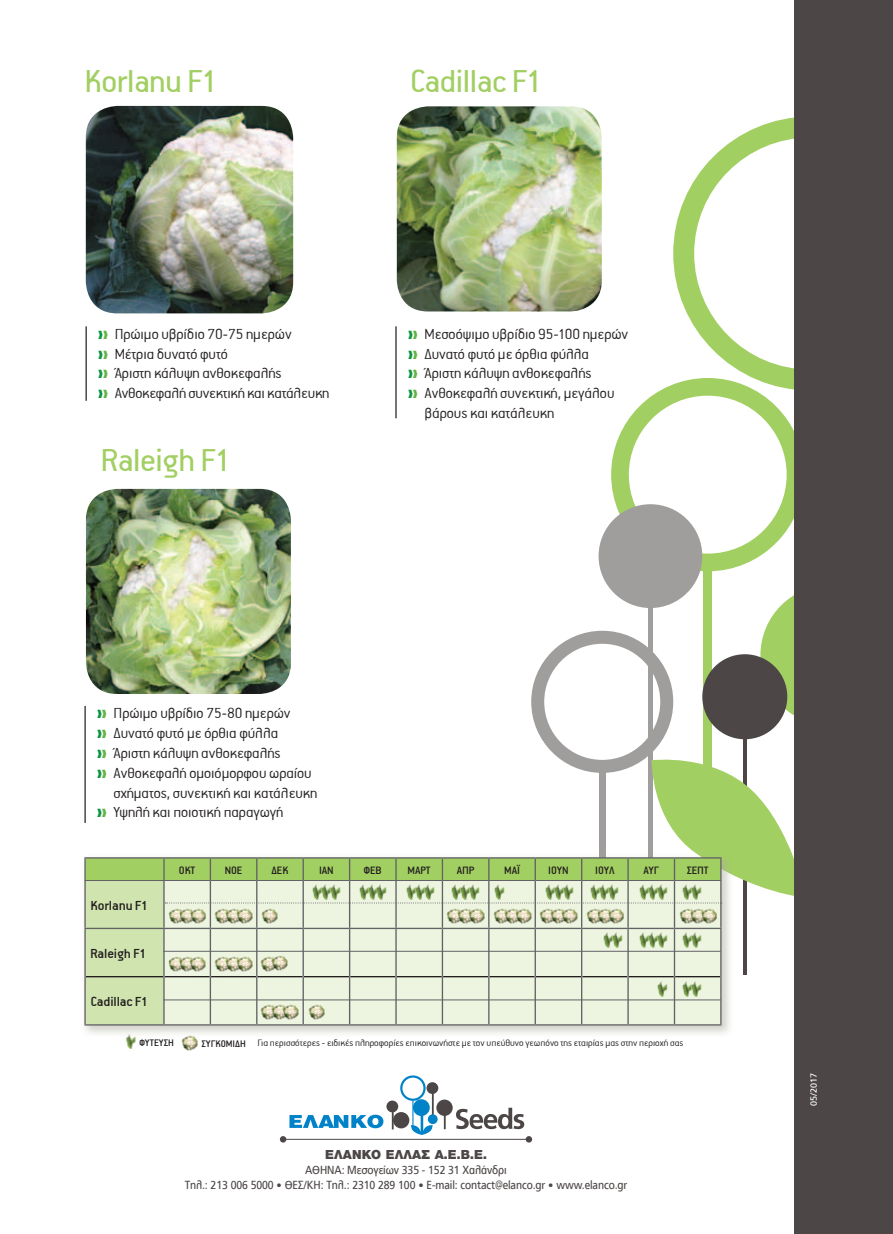
<style>
.page{position:relative;width:893px;height:1234px;background:#fff}
.page>*{position:absolute;margin:0;border:0;box-sizing:border-box;transform-origin:0 0}
.t1{font:36px "PF Premier Text";letter-spacing:-.01em;color:#a2cf62}
.t2{font:300 16.5px/19.8px "PF Premier Text";letter-spacing:-.005em;color:#231f20}
.t3{font:500 14.85px "PF Premier Text";letter-spacing:-.005em;color:#231f20}
.t4{font:900 13.5px "Helvetica Neue Greek 95";letter-spacing:.01em;color:#4c4746}
.t5{font:500 12.15px "PF Premier Text";letter-spacing:-.005em;color:#231f20}
.t6{font:11.7px/15px "PF Catalog";letter-spacing:-.01em;color:#4c4746;text-align:center;scale:.9 1}
.t7{font:500 10.8px "PF Premier Text";color:#231f20}
.t8{font:300 10.5px "PF Premier Text";color:#231f20}
.t9{font:9px "PF Catalog";color:#fff}
.s1{color:#0d9644}
.s2{color:#63b445}
.s3{font-weight:500;font-size:10.8px}
.s4{font-size:10.5px}
</style>
<div class="page">
<svg style="left:611px;top:384px;width:183px;height:187px"></svg>
<div style="left:703px;top:570px;width:9px;height:416px;background:#a2cf62"></div>
<svg style="left:673px;top:117px;width:121px;height:273px"></svg>
<div style="left:599px;top:504px;width:103px;height:104px;background:#a09d9d;border-radius:50%"></div>
<div style="left:794px;top:0;width:99px;height:1233px;background:#4c4746"></div>
<hr style="left:85px;top:326px;width:2px;height:75px;background:#4c4746">
<img style="left:86px;top:106px;width:207px;height:207px">
<hr style="left:84px;top:705px;width:2px;height:117px;background:#4c4746">
<img style="left:86px;top:489px;width:205px;height:95px">
<hr style="left:395px;top:326px;width:2px;height:92px;background:#4c4746">
<img style="left:397px;top:106px;width:205px;height:205px">
<div style="left:81px;top:853px;width:653px;height:184px;background:#aeae9c;opacity:.53"></div>
<hr style="left:84px;top:927px;width:80px;height:1px;background:#636366">
<hr style="left:84px;top:880px;width:2px;height:47px;background:#636366">
<hr style="left:84px;top:928px;width:2px;height:48px;background:#636366">
<hr style="left:84px;top:976px;width:2px;height:47px;background:#636366">
<hr style="left:84px;top:1023px;width:80px;height:2px;background:#636366">
<hr style="left:164px;top:1023px;width:46px;height:2px;background:#636366">
<hr style="left:210px;top:1023px;width:47px;height:2px;background:#636366">
<hr style="left:257px;top:1023px;width:46px;height:2px;background:#636366">
<hr style="left:303px;top:1023px;width:47px;height:2px;background:#636366">
<hr style="left:350px;top:1023px;width:46px;height:2px;background:#636366">
<hr style="left:396px;top:1023px;width:46px;height:2px;background:#636366">
<hr style="left:442px;top:1023px;width:47px;height:2px;background:#636366">
<hr style="left:489px;top:1023px;width:46px;height:2px;background:#636366">
<hr style="left:535px;top:1023px;width:47px;height:2px;background:#636366">
<hr style="left:582px;top:1023px;width:46px;height:2px;background:#636366">
<hr style="left:628px;top:1023px;width:46px;height:2px;background:#636366">
<hr style="left:674px;top:1023px;width:48px;height:2px;background:#636366">
<hr style="left:84px;top:857px;width:80px;height:1px;background:#636366">
<hr style="left:84px;top:858px;width:2px;height:22px;background:#636366">
<svg style="left:85px;top:584px;width:709px;height:440px"></svg>
<hr style="left:163px;top:950px;width:558px;height:1px;background:#636366">
<hr style="left:163px;top:999px;width:558px;height:1px;background:#636366">
<img style="left:309px;top:882px;width:35px;height:18px">
<img style="left:318px;top:882px;width:18px;height:18px">
<img style="left:600px;top:931px;width:9px;height:17px">
<img style="left:609px;top:931px;width:17px;height:17px">
<img style="left:679px;top:931px;width:9px;height:17px">
<img style="left:688px;top:931px;width:17px;height:17px">
<img style="left:679px;top:979px;width:9px;height:18px">
<img style="left:688px;top:979px;width:17px;height:18px">
<img style="left:636px;top:931px;width:35px;height:17px">
<img style="left:645px;top:931px;width:17px;height:17px">
<img style="left:654px;top:979px;width:17px;height:18px">
<img style="left:356px;top:882px;width:35px;height:18px">
<img style="left:365px;top:882px;width:17px;height:18px">
<img style="left:403px;top:882px;width:35px;height:18px">
<img style="left:412px;top:882px;width:17px;height:18px">
<img style="left:448px;top:882px;width:35px;height:18px">
<img style="left:457px;top:882px;width:17px;height:18px">
<img style="left:542px;top:882px;width:35px;height:18px">
<img style="left:551px;top:882px;width:17px;height:18px">
<img style="left:587px;top:882px;width:35px;height:18px">
<img style="left:596px;top:882px;width:18px;height:18px">
<img style="left:636px;top:882px;width:35px;height:18px">
<img style="left:645px;top:882px;width:17px;height:18px">
<img style="left:679px;top:882px;width:9px;height:18px">
<img style="left:688px;top:882px;width:17px;height:18px">
<img style="left:491px;top:882px;width:17px;height:18px">
<img style="left:123px;top:1032px;width:17px;height:17px">
<img style="left:178px;top:1030px;width:22px;height:21px">
<svg style="left:456px;top:1107px;width:68px;height:21px"></svg>
<svg style="left:436px;top:1099px;width:17px;height:16px"></svg>
<svg style="left:289px;top:1075px;width:161px;height:59px"></svg>
<hr style="left:283px;top:1138px;width:246px;height:1px;background:#4c4746">
<svg style="left:526px;top:1135px;width:6px;height:7px"></svg>
<svg style="left:280px;top:1135px;width:6px;height:7px"></svg>
<img style="left:269px;top:950px;width:21px;height:25px">
<h1 class="t1" style="left:84px;top:63px;width:133px">Korlanu F1</h1>
<h1 class="t1" style="left:410px;top:63px;width:133px">Cadillac F1</h1>
<p class="t2" style="left:98px;top:324px;width:233px"><span class="s1">❱</span><span class="s2">❱</span> Πρώιμο υβρίδιο 70-75 ημερών<br><span class="s1">❱</span><span class="s2">❱</span> Μέτρια δυνατό φυτό<br><span class="s1">❱</span><span class="s2">❱</span> Άριστη κάλυψη ανθοκεφαλής<br><span class="s1">❱</span><span class="s2">❱</span> Ανθοκεφαλή συνεκτική και κατάλευκη</p>
<h1 class="t1" style="left:101px;top:442px;width:130px">Raleigh F1</h1>
<p class="t2" style="left:408px;top:324px;width:222px"><span class="s1">❱</span><span class="s2">❱</span> Μεσοόψιμο υβρίδιο 95-100 ημερών</p>
<p class="t2" style="left:408px;top:343px;width:183px"><span class="s1">❱</span><span class="s2">❱</span> Δυνατό φυτό με όρθια φύλλα</p>
<p class="t2" style="left:408px;top:363px;width:185px"><span class="s1">❱</span><span class="s2">❱</span> Άριστη κάλυψη ανθοκεφαλής</p>
<p class="t2" style="left:408px;top:383px;width:208px"><span class="s1">❱</span><span class="s2">❱</span> Ανθοκεφαλή συνεκτική, μεγάλου</p>
<p class="t2" style="left:424px;top:403px;width:131px">βάρους και κατάλευκη</p>
<p class="t2" style="left:97px;top:703px;width:195px"><span class="s1">❱</span><span class="s2">❱</span> Πρώιμο υβρίδιο 75-80 ημερών</p>
<p class="t2" style="left:97px;top:723px;width:183px"><span class="s1">❱</span><span class="s2">❱</span> Δυνατό φυτό με όρθια φύλλα</p>
<p class="t2" style="left:97px;top:742px;width:185px"><span class="s1">❱</span><span class="s2">❱</span> Άριστη κάλυψη ανθοκεφαλής</p>
<p class="t2" style="left:97px;top:762px;width:216px"><span class="s1">❱</span><span class="s2">❱</span> Ανθοκεφαλή ομοιόμορφου ωραίου</p>
<p class="t2" style="left:114px;top:782px;width:205px">σχήματος, συνεκτική και κατάλευκη</p>
<p class="t2" style="left:97px;top:802px;width:188px"><span class="s1">❱</span><span class="s2">❱</span> Υψηλή και ποιοτική παραγωγή</p>
<p class="t5" style="left:179px;top:863px;width:18px">OΚΤ</p>
<p class="t5" style="left:225px;top:863px;width:19px">ΝΟΕ</p>
<p class="t5" style="left:272px;top:863px;width:18px">ΔΕΚ</p>
<p class="t5" style="left:319px;top:863px;width:16px">ΙΑΝ</p>
<p class="t5" style="left:364px;top:863px;width:19px">ΦΕΒ</p>
<p class="t5" style="left:408px;top:863px;width:25px">ΜΑΡΤ</p>
<p class="t5" style="left:457px;top:863px;width:19px">ΑΠΡ</p>
<p class="t5" style="left:504px;top:863px;width:17px">ΜΑΪ</p>
<p class="t5" style="left:548px;top:863px;width:22px">ΙΟΥΝ</p>
<p class="t5" style="left:595px;top:863px;width:21px">ΙΟΥΛ</p>
<p class="t5" style="left:643px;top:863px;width:17px">ΑΥΓ</p>
<p class="t5" style="left:687px;top:863px;width:23px">ΣΕΠΤ</p>
<p class="t3" style="left:90px;top:897px;width:59px">Korlanu F1</p>
<p class="t3" style="left:90px;top:946px;width:57px">Raleigh F1</p>
<p class="t3" style="left:90px;top:994px;width:59px">Cadillac F1</p>
<p class="t7" style="left:139px;top:1036px;width:36px">ΦΥΤΕΥΣΗ</p>
<p class="t8" style="left:201px;top:1037px;width:483px"><span class="s3">ΣΥΓΚΟΜΙΔΗ</span> Για περισσότερες - ειδικές πληροφορίες επικοινωνήστε με τον υπεύθυνο γεωπόνο της εταιρίας μας στην περιοχή σας</p>
<p class="t4" style="left:325px;top:1146px;width:163px">EΛANKO EΛΛAΣ A.E.B.E.</p>
<p class="t6" style="left:185px;top:1161px;width:493px">AΘHNA: Mεσογείων 335 - 152 31 Xαλάνδρι<br>Tηλ.: 213 006 5000 <span class="s4">•</span> ΘEΣ/KH: Tηλ.: 2310 289 100 <span class="s4">•</span> E-mail: contact@elanco.gr <span class="s4">•</span> www.elanco.gr</p>
<p class="t9" style="left:808px;top:1106px;width:35px;rotate:-90deg">05/2017</p>
</div>
